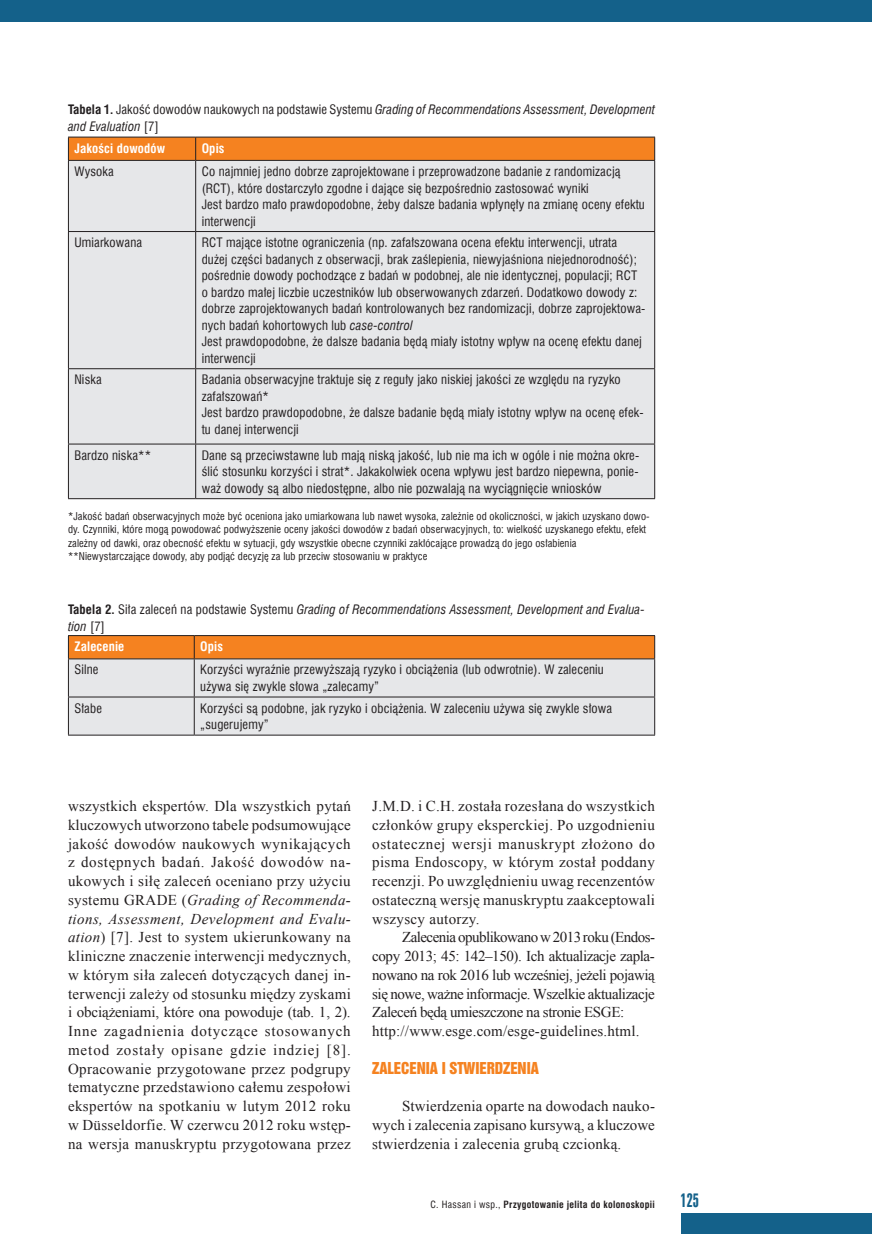
<style>
.page{position:relative;width:872px;height:1234px;background:#fff}
.page>*{position:absolute;margin:0;border:0;box-sizing:border-box;transform-origin:0 0}
.t1{font:18px "Swis 924 EU";color:#14618a}
.t2{font:15px/18.8px "Times New Roman";letter-spacing:-.025em;color:#231f20;text-align:justify}
.t3{font:15px "Swis 921 EU";color:#f58220}
.t4{font:12.75px/16.5px "Swis 721 Cn EU";letter-spacing:.01em;color:#231f20}
.t5{font:italic 12.75px/16.5px "Swis 721 Cn EU";letter-spacing:.01em;color:#231f20}
.t6{font:700 12.75px "Swis 721 Cn EU";letter-spacing:.01em;color:#fff}
.t7{font:10.5px/13.5px "Swis 721 Cn EU";letter-spacing:.01em;color:#231f20}
.t8{font:700 9.75px "Swis 721 Cn EU";letter-spacing:.03em;color:#231f20}
.s1{font-weight:700;font-style:normal}
.s2{font-style:normal}
.s3{font-style:italic}
.s4{font-weight:400}
</style>
<div class="page">
<div style="left:0;top:0;width:872px;height:21px;background:#14618a"></div>
<div style="left:680px;top:1212px;width:192px;height:21px;background:#14618a"></div>
<div style="left:69px;top:659px;width:585px;height:75px;background:#e6e7e9"></div>
<hr style="left:68px;top:658px;width:126px;height:1px;background:#231f20">
<hr style="left:68px;top:659px;width:1px;height:37px;background:#231f20">
<hr style="left:194px;top:658px;width:461px;height:1px;background:#231f20">
<hr style="left:654px;top:659px;width:1px;height:37px;background:#231f20">
<hr style="left:68px;top:696px;width:126px;height:1px;background:#231f20">
<hr style="left:68px;top:697px;width:1px;height:37px;background:#231f20">
<hr style="left:194px;top:696px;width:461px;height:1px;background:#231f20">
<hr style="left:654px;top:697px;width:1px;height:37px;background:#231f20">
<hr style="left:68px;top:734px;width:126px;height:1px;background:#231f20">
<hr style="left:194px;top:734px;width:461px;height:1px;background:#231f20">
<svg style="left:68px;top:635px;width:587px;height:23px;background:#ea7d20"></svg>
<hr style="left:194px;top:659px;width:1px;height:37px;background:#231f20">
<hr style="left:194px;top:697px;width:1px;height:37px;background:#231f20">
<div style="left:69px;top:161px;width:585px;height:337px;background:#e6e7e9"></div>
<hr style="left:68px;top:160px;width:128px;height:1px;background:#231f20">
<hr style="left:68px;top:161px;width:1px;height:70px;background:#231f20">
<hr style="left:196px;top:160px;width:459px;height:1px;background:#231f20">
<hr style="left:654px;top:161px;width:1px;height:70px;background:#231f20">
<hr style="left:68px;top:231px;width:128px;height:1px;background:#231f20">
<hr style="left:68px;top:232px;width:1px;height:136px;background:#231f20">
<hr style="left:196px;top:231px;width:459px;height:1px;background:#231f20">
<hr style="left:654px;top:232px;width:1px;height:136px;background:#231f20">
<hr style="left:68px;top:368px;width:128px;height:1px;background:#231f20">
<hr style="left:68px;top:369px;width:1px;height:74px;background:#231f20">
<hr style="left:196px;top:368px;width:459px;height:1px;background:#231f20">
<hr style="left:654px;top:369px;width:1px;height:74px;background:#231f20">
<hr style="left:68px;top:443px;width:128px;height:1px;background:#231f20">
<hr style="left:68px;top:444px;width:1px;height:54px;background:#231f20">
<hr style="left:196px;top:443px;width:459px;height:1px;background:#231f20">
<hr style="left:654px;top:444px;width:1px;height:54px;background:#231f20">
<hr style="left:68px;top:498px;width:128px;height:1px;background:#231f20">
<hr style="left:196px;top:498px;width:459px;height:1px;background:#231f20">
<svg style="left:68px;top:137px;width:587px;height:23px;background:#ed7e20"></svg>
<hr style="left:195px;top:161px;width:1px;height:70px;background:#231f20">
<hr style="left:195px;top:232px;width:1px;height:136px;background:#231f20">
<hr style="left:195px;top:369px;width:1px;height:74px;background:#231f20">
<hr style="left:195px;top:444px;width:1px;height:54px;background:#231f20">
<p class="t5" style="left:68px;top:102px;width:588px"><span class="s1">Tabela 1.</span> <span class="s2">Jakość dowodów naukowych na podstawie Systemu</span> Grading of Recommendations Assessment, Development and Evaluation <span class="s2">[7]</span></p>
<p class="t6" style="left:74px;top:140px;width:92px">Jakości dowodów</p>
<p class="t6" style="left:202px;top:140px;width:24px">Opis</p>
<p class="t4" style="left:74px;top:163px;width:41px">Wysoka</p>
<p class="t4" style="left:202px;top:163px;width:445px">Co najmniej jedno dobrze zaprojektowane i przeprowadzone badanie z randomizacją (RCT), które dostarczyło zgodne i dające się bezpośrednio zastosować wyniki<br>Jest bardzo mało prawdopodobne, żeby dalsze badania wpłynęły na zmianę oceny efektu interwencji</p>
<p class="t4" style="left:74px;top:234px;width:69px">Umiarkowana</p>
<p class="t4" style="left:202px;top:234px;width:445px">RCT mające istotne ograniczenia (np. zafałszowana ocena efektu interwencji, utrata dużej części badanych z obserwacji, brak zaślepienia, niewyjaśniona niejednorodność); pośrednie dowody pochodzące z badań w podobnej, ale nie identycznej, populacji; RCT o bardzo małej liczbie uczestników lub obserwowanych zdarzeń. Dodatkowo dowody z: dobrze zaprojektowanych badań kontrolowanych bez randomizacji, dobrze zaprojektowa&shy;nych badań kohortowych lub <span class="s3">case-control<br></span>Jest prawdopodobne, że dalsze badania będą miały istotny wpływ na ocenę efektu danej interwencji</p>
<p class="t4" style="left:74px;top:371px;width:29px">Niska</p>
<p class="t4" style="left:202px;top:371px;width:443px">Badania obserwacyjne traktuje się z reguły jako niskiej jakości ze względu na ryzyko zafałszowań*<br>Jest bardzo prawdopodobne, że dalsze badanie będą miały istotny wpływ na ocenę efek&shy;tu danej interwencji</p>
<p class="t4" style="left:74px;top:446px;width:78px">Bardzo niska**</p>
<p class="t4" style="left:202px;top:446px;width:439px;text-align:justify">Dane są przeciwstawne lub mają niską jakość, lub nie ma ich w ogóle i nie można okre&shy;ślić stosunku korzyści i strat*. Jakakolwiek ocena wpływu jest bardzo niepewna, ponie&shy;waż dowody są albo niedostępne, albo nie pozwalają na wyciągnięcie wniosków</p>
<p class="t7" style="left:68px;top:509px;width:583px">*Jakość badań obserwacyjnych może być oceniona jako umiarkowana lub nawet wysoka, zależnie od okoliczności, w jakich uzyskano dowo&shy;dy. Czynniki, które mogą powodować podwyższenie oceny jakości dowodów z badań obserwacyjnych, to: wielkość uzyskanego efektu, efekt zależny od dawki, oraz obecność efektu w sytuacji, gdy wszystkie obecne czynniki zakłócające prowadzą do jego osłabienia **Niewystarczające dowody, aby podjąć decyzję za lub przeciw stosowaniu w praktyce</p>
<p class="t5" style="left:68px;top:602px;width:578px"><span class="s1">Tabela 2.</span> <span class="s2">Siła zaleceń na podstawie Systemu</span> Grading of Recommendations Assessment, Development and Evalua&shy;tion <span class="s2">[7]</span></p>
<p class="t6" style="left:74px;top:638px;width:51px">Zalecenie</p>
<p class="t6" style="left:200px;top:638px;width:24px">Opis</p>
<p class="t4" style="left:74px;top:661px;width:26px">Silne</p>
<p class="t4" style="left:200px;top:661px;width:405px">Korzyści wyraźnie przewyższają ryzyko i obciążenia (lub odwrotnie). W zaleceniu używa się zwykle słowa „zalecamy”</p>
<p class="t4" style="left:74px;top:699px;width:29px">Słabe</p>
<p class="t4" style="left:200px;top:699px;width:413px">Korzyści są podobne, jak ryzyko i obciążenia. W zaleceniu używa się zwykle słowa „sugerujemy”</p>
<p class="t2" style="left:68px;top:796px;width:284px">wszystkich ekspertów. Dla wszystkich pytań kluczowych utworzono tabele podsumowujące jakość dowodów naukowych wynikających z dostępnych badań. Jakość dowodów na&shy;ukowych i siłę zaleceń oceniano przy użyciu systemu GRADE (<span class="s3">Grading of Recommenda&shy;tions, Assessment, Development and Evalu&shy;ation</span>) [7]. Jest to system ukierunkowany na kliniczne znaczenie interwencji medycznych, w którym siła zaleceń dotyczących danej in&shy;terwencji zależy od stosunku między zyskami i obciążeniami, które ona powoduje (tab. 1, 2).<br>Inne zagadnienia dotyczące stosowanych metod zostały opisane gdzie indziej [8].<br>Opracowanie przygotowane przez podgrupy tematyczne przedstawiono całemu zespołowi ekspertów na spotkaniu w lutym 2012 roku w Düsseldorfie. W czerwcu 2012 roku wstęp&shy;na wersja manuskryptu przygotowana przez</p>
<p class="t2" style="left:372px;top:796px;width:284px">J.M.D. i C.H. została rozesłana do wszystkich członków grupy eksperckiej. Po uzgodnieniu ostatecznej wersji manuskrypt złożono do pisma Endoscopy, w którym został poddany recenzji. Po uwzględnieniu uwag recenzentów ostateczną wersję manuskryptu zaakceptowali wszyscy autorzy.</p>
<p class="t2" style="left:372px;top:927px;width:284px;text-align:left;text-indent:30px">Zalecenia opublikowano w 2013 roku (Endos&shy;copy 2013; 45: 142–150). Ich aktualizacje zapla&shy;nowano na rok 2016 lub wcześniej, jeżeli pojawią się nowe, ważne informacje. Wszelkie aktualizacje Zaleceń będą umieszczone na stronie ESGE: http://www.esge.com/esge-guidelines.html.</p>
<p class="t3" style="left:372px;top:1057px;width:168px">ZALECENIA I STWIERDZENIA</p>
<p class="t2" style="left:372px;top:1096px;width:284px;text-indent:30px">Stwierdzenia oparte na dowodach nauko&shy;wych i zalecenia zapisano kursywą, a kluczowe stwierdzenia i zalecenia grubą czcionką.</p>
<p class="t8" style="left:430px;top:1198px;width:226px"><span class="s4">C. Hassan i wsp.,</span> Przygotowanie jelita do kolonoskopii</p>
<h1 class="t1" style="left:680px;top:1188px;width:20px">125</h1>
</div>
